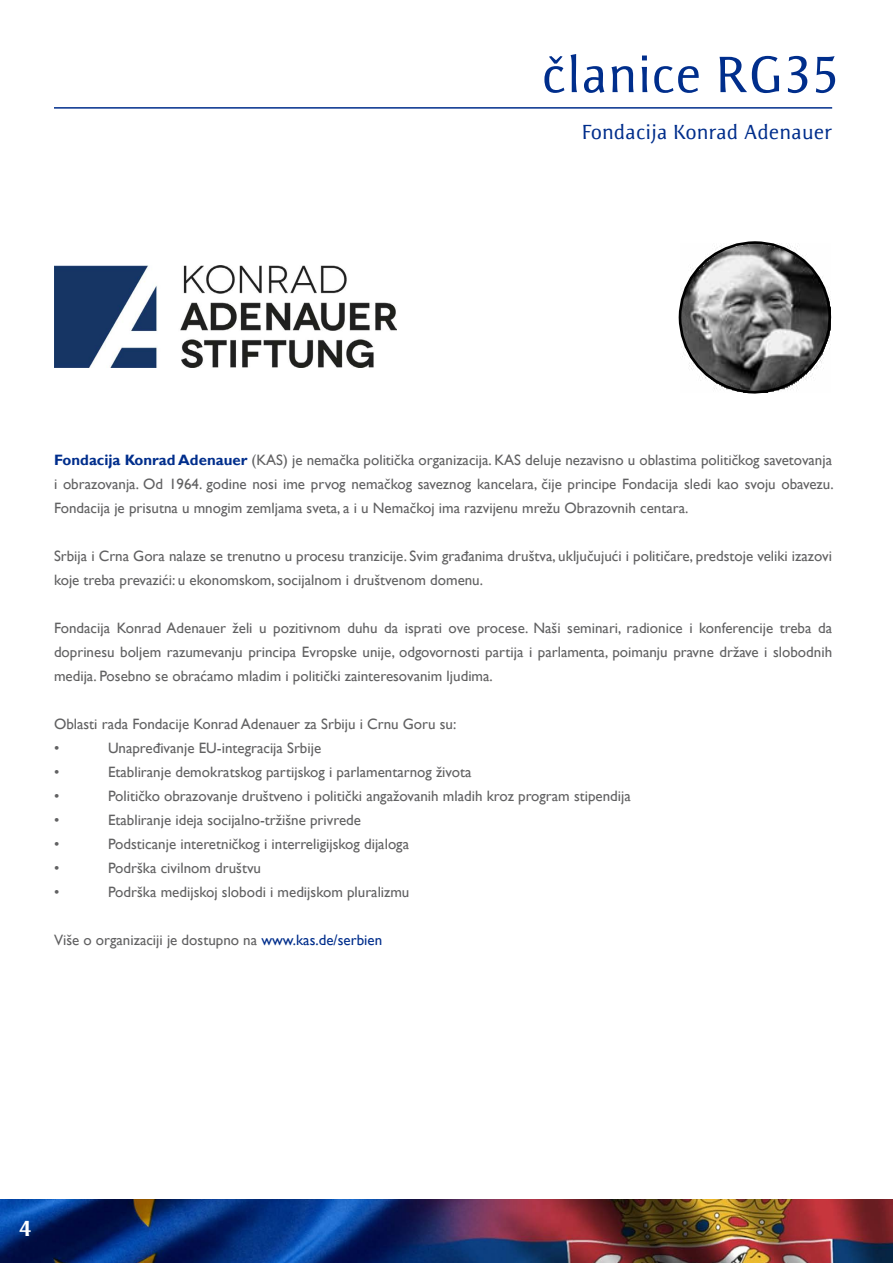
<style>
.page{position:relative;width:893px;height:1263px;background:#fff}
.page>*{position:absolute;margin:0;border:0;box-sizing:border-box;transform-origin:0 0}
.t1{font:52.5px "Resavska BG Sans";color:#002e8c}
.t2{font:700 22.5px "Resavska BG Sans";color:#fff}
.t3{font:21px "Resavska BG Sans";color:#002e8c}
.t4{font:15px/24px "Gill Sans";color:#616162;text-align:justify}
.s1{font-weight:700;color:#002e8c}
.s2{color:#002e8c}
</style>
<div class="page">
<img style="left:0;top:1199px;width:893px;height:64px">
<hr style="left:54px;top:107px;width:778px;height:2px;background:#002e8c">
<img style="left:54px;top:265px;width:342px;height:103px">
<svg style="left:678px;top:241px;width:154px;height:152px"></svg>
<h1 class="t1" style="left:542px;top:45px;width:298px">članice RG35</h1>
<h3 class="t3" style="left:581px;top:120px;width:252px">Fondacija Konrad Adenauer</h3>
<p class="t4" style="left:54px;top:449px;width:781px"><span class="s1">Fondacija Konrad Adenauer</span> (KAS) je nemačka politička organizacija. KAS deluje nezavisno u oblastima političkog savetovanja i obrazovanja. Od 1964. godine nosi ime prvog nemačkog saveznog kancelara, čije principe Fondacija sledi kao svoju obavezu.<br>Fondacija je prisutna u mnogim zemljama sveta, a i u Nemačkoj ima razvijenu mrežu Obrazovnih centara.</p>
<p class="t4" style="left:54px;top:545px;width:780px">Srbija i Crna Gora nalaze se trenutno u procesu tranzicije. Svim građanima društva, uključujući i političare, predstoje veliki izazovi koje treba prevazići: u ekonomskom, socijalnom i društvenom domenu.</p>
<p class="t4" style="left:54px;top:617px;width:780px">Fondacija Konrad Adenauer želi u pozitivnom duhu da isprati ove procese. Naši seminari, radionice i konferencije treba da doprinesu boljem razumevanju principa Evropske unije, odgovornosti partija i parlamenta, poimanju pravne države i slobodnih medija. Posebno se obraćamo mladim i politički zainteresovanim ljudima.</p>
<p class="t4" style="left:54px;top:713px;width:404px">Oblasti rada Fondacije Konrad Adenauer za Srbiju i Crnu Goru su: •</p>
<p class="t4" style="left:108px;top:737px;width:215px">Unapređivanje EU-integracija Srbije</p>
<p class="t4" style="left:54px;top:761px;width:7px">•</p>
<p class="t4" style="left:108px;top:761px;width:365px">Etabliranje demokratskog partijskog i parlamentarnog života</p>
<p class="t4" style="left:54px;top:785px;width:7px">•</p>
<p class="t4" style="left:108px;top:785px;width:524px">Političko obrazovanje društveno i politički angažovanih mladih kroz program stipendija</p>
<p class="t4" style="left:54px;top:809px;width:7px">•</p>
<p class="t4" style="left:108px;top:809px;width:255px">Etabliranje ideja socijalno-tržišne privrede</p>
<p class="t4" style="left:54px;top:833px;width:7px">•</p>
<p class="t4" style="left:108px;top:833px;width:303px">Podsticanje interetničkog i interreligijskog dijaloga</p>
<p class="t4" style="left:54px;top:857px;width:7px">•</p>
<p class="t4" style="left:108px;top:857px;width:155px">Podrška civilnom društvu</p>
<p class="t4" style="left:54px;top:881px;width:7px">•</p>
<p class="t4" style="left:108px;top:881px;width:303px">Podrška medijskoj slobodi i medijskom pluralizmu</p>
<p class="t4" style="left:54px;top:929px;width:330px">Više o organizaciji je dostupno na <span class="s2">www.kas.de/serbien</span></p>
<h2 class="t2" style="left:19px;top:1215px;width:14px">4</h2>
</div>
